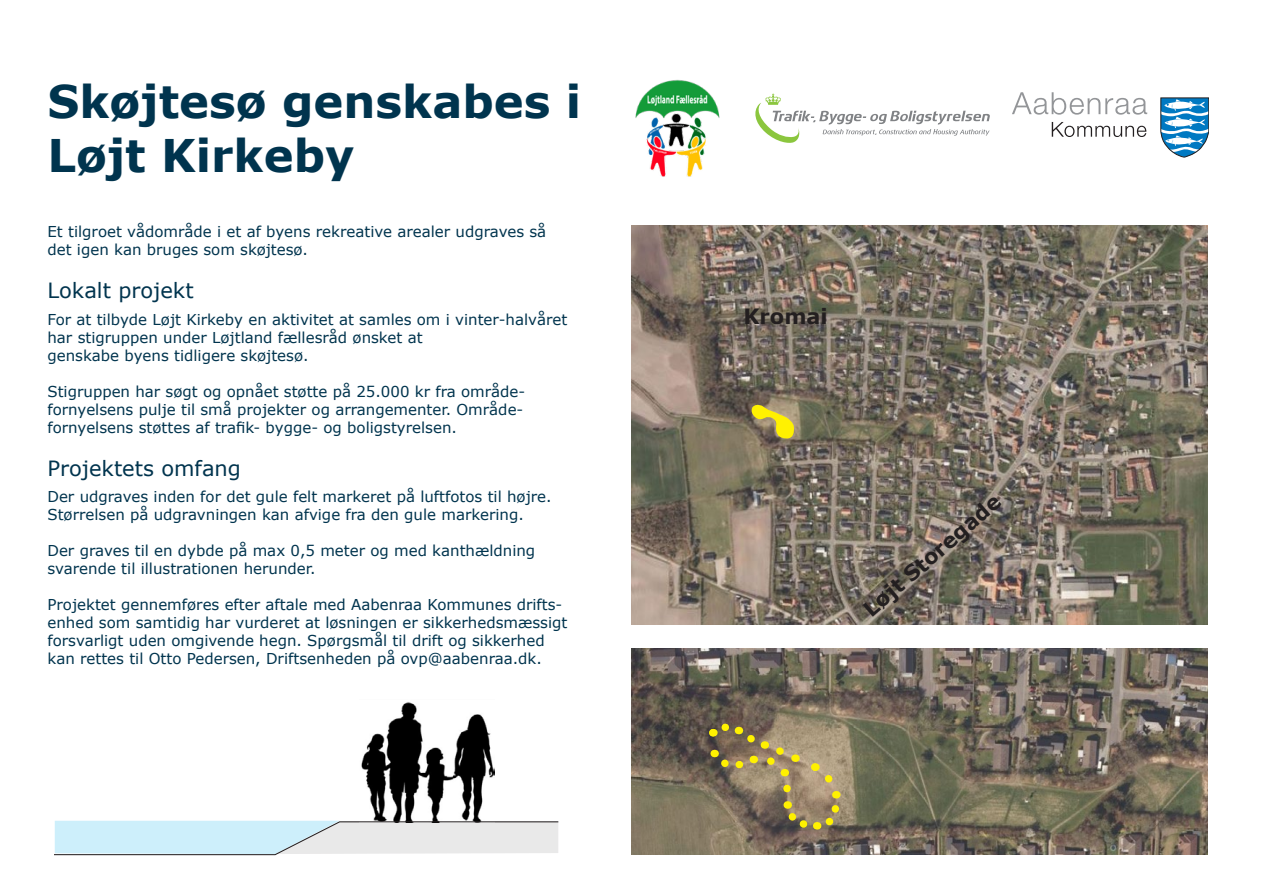
<style>
.page{position:relative;width:1263px;height:893px;background:#fff}
.page>*{position:absolute;margin:0;border:0;box-sizing:border-box;transform-origin:0 0}
.Paragraph_Style_2{font:700 45px/54px "Verdana";color:#00344e}
.Paragraph_Style_1{font:21px "Verdana";color:#00344e}
.t1{font:700 21px "Verdana";color:#231f20}
.Paragraph_Style_4{font:15px/18px "Verdana";color:#00344e}
</style>
<div class="page">
<img style="left:631px;top:648px;width:576px;height:207px">
<img style="left:631px;top:225px;width:576px;height:399px">
<img style="left:361px;top:702px;width:133px;height:119px">
<img style="left:635px;top:79px;width:85px;height:98px">
<svg style="left:755px;top:93px;width:235px;height:50px"></svg>
<svg style="left:1012px;top:92px;width:135px;height:23px"></svg>
<svg style="left:1052px;top:122px;width:94px;height:15px"></svg>
<svg style="left:1160px;top:98px;width:49px;height:59px"></svg>
<svg style="left:703px;top:720px;width:141px;height:114px;background:#938361"></svg>
<svg style="left:749px;top:401px;width:44px;height:38px;background:#b4a545"></svg>
<svg style="left:54px;top:821px;width:505px;height:35px;background:#d7e6ec"></svg>
<p class="Paragraph_Style_2" style="left:47px;top:74px;width:535px">Skøjtesø genskabes i<br>Løjt Kirkeby</p>
<p class="Paragraph_Style_4" style="left:47px;top:222px;width:500px">Et tilgroet vådområde i et af byens rekreative arealer udgraves så det igen kan bruges som skøjtesø.</p>
<p class="Paragraph_Style_1" style="left:47px;top:276px;width:148px">Lokalt projekt</p>
<p class="Paragraph_Style_4" style="left:47px;top:310px;width:521px">For at tilbyde Løjt Kirkeby en aktivitet at samles om i vinter-halvåret har stigruppen under Løjtland fællesråd ønsket at</p>
<p class="Paragraph_Style_4" style="left:47px;top:346px;width:262px">genskabe byens tidligere skøjtesø.</p>
<p class="Paragraph_Style_4" style="left:47px;top:382px;width:479px">Stigruppen har søgt og opnået støtte på 25.000 kr fra område&shy;fornyelsens pulje til små projekter og arrangementer. Område&shy;fornyelsens støttes af trafik- bygge- og boligstyrelsen.</p>
<p class="Paragraph_Style_1" style="left:47px;top:454px;width:195px">Projektets omfang</p>
<p class="Paragraph_Style_4" style="left:47px;top:488px;width:506px">Der udgraves inden for det gule felt markeret på luftfotos til højre.<br>Størrelsen på udgravningen kan afvige fra den gule markering.</p>
<p class="Paragraph_Style_4" style="left:47px;top:542px;width:489px">Der graves til en dybde på max 0,5 meter og med kanthældning svarende til illustrationen herunder.</p>
<p class="Paragraph_Style_4" style="left:47px;top:596px;width:521px">Projektet gennemføres efter aftale med Aabenraa Kommunes drifts&shy;enhed som samtidig har vurderet at løsningen er sikkerhedsmæssigt forsvarligt uden omgivende hegn. Spørgsmål til drift og sikkerhed kan rettes til Otto Pedersen, Driftsenheden på ovp@aabenraa.dk.</p>
<p class="t1" style="left:743px;top:302px;width:86px">Kromai</p>
<p class="t1" style="left:857px;top:601px;width:175px;rotate:-41deg">Løjt Storegade</p>
</div>
